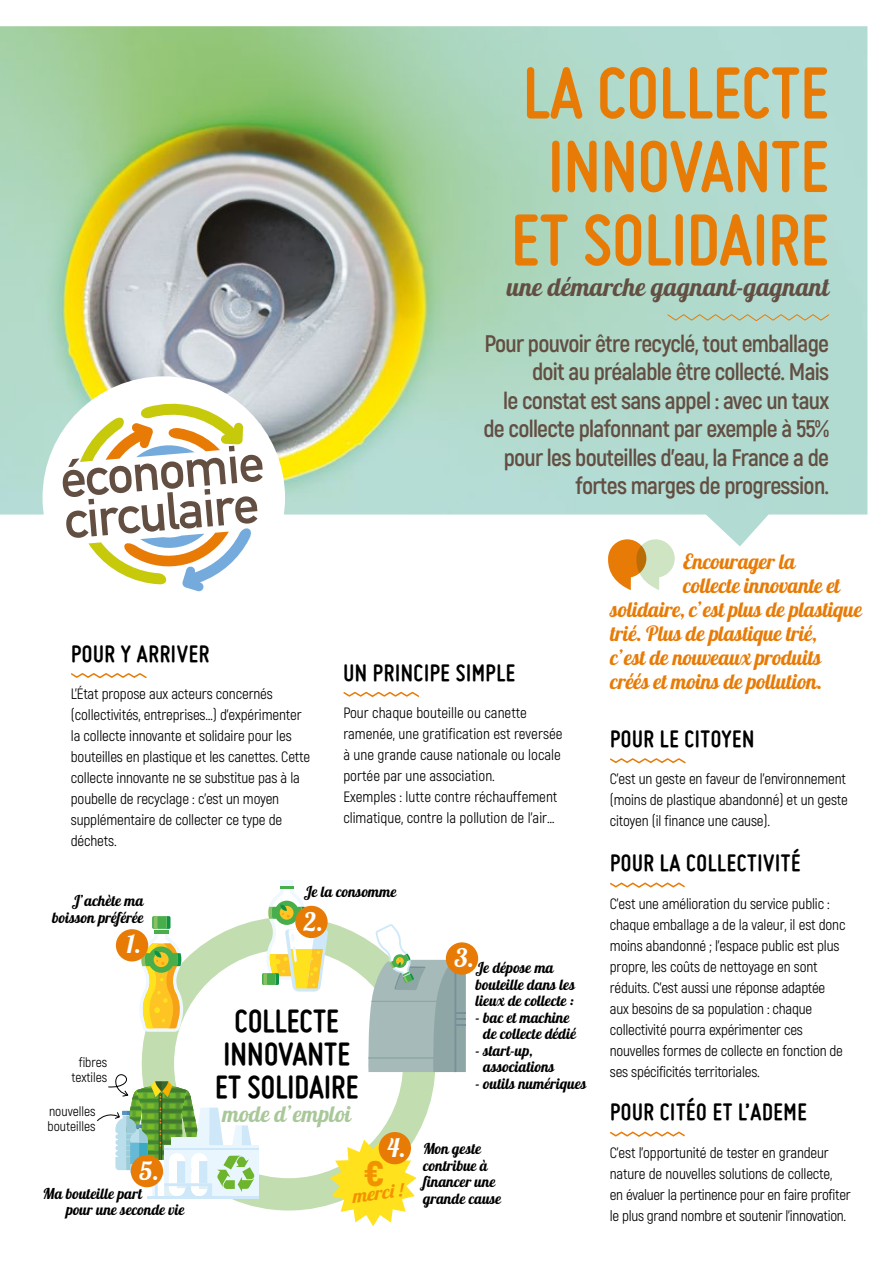
<style>
.page{position:relative;width:893px;height:1263px;background:#fff}
.page>*{position:absolute;margin:0;border:0;box-sizing:border-box;transform-origin:0 0}
.t1{font:700 76.5px/73.5px "Miso";letter-spacing:.005em;color:#e77b06;text-align:center}
.t2{font:900 35.25px "Akrobat";color:#f39200}
.t3{font:700 34.5px/33px "Miso";letter-spacing:.005em;color:#000;text-align:center}
.t4{font:700 25.5px "Miso";letter-spacing:.025em;color:#000}
.t5{font:25.5px "Lobster 1.4";color:#634e42}
.t6{font:25.5px "Lobster 1.4";color:#fff}
.t7{font:700 24px/28.5px "Akrobat";letter-spacing:-.03em;color:#634e42;text-align:right}
.t8{font:22.5px "Lobster 1.4";color:#a9c89a}
.t9{font:21px "Lobster 1.4";letter-spacing:-.01em;color:#e77b06}
.t10{font:18.75px "Lobster 1.4";color:#f39200;scale:1.05 1}
.t11{font:15px/21px "Akrobat";letter-spacing:-.01em;color:#000}
.t12{font:15px/16.5px "Lobster 1.4";color:#000}
.t13{font:13.5px/15px "Akrobat";color:#000;text-align:center}
</style>
<div class="page">
<img style="left:0;top:26px;width:867px;height:520px">
<div style="left:43px;top:376px;width:242px;height:243px;background:#fff;border-radius:50%"></div>
<svg style="left:62px;top:399px;width:201px;height:193px"></svg>
<svg style="left:71px;top:673px;width:76px;height:6px"></svg>
<svg style="left:608px;top:539px;width:67px;height:51px"></svg>
<svg style="left:667px;top:314px;width:163px;height:8px"></svg>
<svg style="left:343px;top:691px;width:77px;height:6px"></svg>
<div style="left:142px;top:917px;width:293px;height:293px;background:#c2ddb0;border-radius:50%"></div>
<div style="left:174px;top:949px;width:229px;height:229px;background:#fff;border-radius:50%"></div>
<svg style="left:139px;top:916px;width:44px;height:116px"></svg>
<svg style="left:262px;top:973px;width:14px;height:12px"></svg>
<svg style="left:263px;top:880px;width:65px;height:111px"></svg>
<svg style="left:367px;top:924px;width:99px;height:148px"></svg>
<div style="left:164px;top:1145px;width:95px;height:53px;background:#eaf6fe"></div>
<hr style="left:164px;top:1148px;width:95px;height:2px;background:#cee8fa">
<hr style="left:148px;top:1196px;width:111px;height:3px;background:#cee8fa">
<svg style="left:330px;top:1139px;width:87px;height:87px"></svg>
<div style="left:116px;top:929px;width:32px;height:32px;background:#e77b06;border-radius:50%"></div>
<div style="left:295px;top:906px;width:33px;height:32px;background:#e77b06;border-radius:50%"></div>
<div style="left:446px;top:942px;width:32px;height:33px;background:#e77b06;border-radius:50%"></div>
<div style="left:379px;top:1132px;width:32px;height:32px;background:#e77b06;border-radius:50%"></div>
<svg style="left:97px;top:1072px;width:158px;height:124px"></svg>
<svg style="left:610px;top:758px;width:76px;height:6px"></svg>
<svg style="left:610px;top:882px;width:75px;height:6px"></svg>
<svg style="left:610px;top:1131px;width:75px;height:6px"></svg>
<h1 class="t1" style="left:511px;top:55px;width:319px">LA COLLECTE<br>INNOVANTE<br>ET SOLIDAIRE</h1>
<h3 class="t5" style="left:507px;top:270px;width:324px">une démarche gagnant-gagnant</h3>
<h3 class="t7" style="left:483px;top:329px;width:347px">Pour pouvoir être recyclé, tout emballage doit au préalable être collecté. Mais<br>le constat est sans appel : avec un taux de collecte plafonnant par exemple à 55% pour les bouteilles d’eau, la France a de fortes marges de progression.</h3>
<h3 class="t4" style="left:71px;top:639px;width:140px">POUR Y ARRIVER</h3>
<p class="t11" style="left:71px;top:683px;width:241px">L’État propose aux acteurs concernés (collectivités, entreprises…) d’expérimenter la collecte innovante et solidaire pour les bouteilles en plastique et les canettes. Cette collecte innovante ne se substitue pas à la poubelle de recyclage : c’est un moyen supplémentaire de collecter ce type de déchets.</p>
<h3 class="t4" style="left:344px;top:658px;width:173px">UN PRINCIPE SIMPLE</h3>
<p class="t11" style="left:343px;top:702px;width:221px">Pour chaque bouteille ou canette ramenée, une gratification est reversée à une grande cause nationale ou locale portée par une association.<br>Exemples : lutte contre réchauffement climatique, contre la pollution de l’air…</p>
<p class="t12" style="left:52px;top:892px;width:93px;text-align:right">J’achète ma boisson préférée</p>
<h3 class="t6" style="left:126px;top:927px;width:16px">1.</h3>
<p class="t13" style="left:71px;top:1055px;width:37px">fibres textiles</p>
<p class="t13" style="left:48px;top:1104px;width:50px;text-align:left">nouvelles bouteilles</p>
<p class="t12" style="left:304px;top:883px;width:94px">Je la consomme</p>
<h3 class="t6" style="left:304px;top:905px;width:21px">2.</h3>
<h3 class="t3" style="left:215px;top:1004px;width:145px">COLLECTE<br>INNOVANTE<br>ET SOLIDAIRE</h3>
<h3 class="t8" style="left:222px;top:1099px;width:130px">mode d’emploi</h3>
<h3 class="t6" style="left:454px;top:942px;width:21px">3.</h3>
<p class="t12" style="left:476px;top:959px;width:101px">Je dépose ma bouteille dans les lieux de collecte :</p>
<p class="t12" style="left:476px;top:1009px;width:102px;text-align:center">- bac et machine de collecte dédié</p>
<p class="t12" style="left:483px;top:1042px;width:73px;text-indent:-8px">- start-up, associations</p>
<p class="t12" style="left:476px;top:1075px;width:112px">- outils numériques</p>
<h3 class="t6" style="left:387px;top:1131px;width:20px">4.</h3>
<p class="t12" style="left:423px;top:1140px;width:74px">Mon geste contribue à financer une</p>
<h2 class="t2" style="left:364px;top:1150px;width:22px">€</h2>
<p class="t10" style="left:351px;top:1184px;width:50px;rotate:-7deg">merci !</p>
<h3 class="t6" style="left:139px;top:1154px;width:21px">5.</h3>
<p class="t12" style="left:43px;top:1185px;width:101px">Ma bouteille part</p>
<p class="t12" style="left:423px;top:1190px;width:80px">grande cause</p>
<p class="t12" style="left:66px;top:1201px;width:120px">pour une seconde vie</p>
<h3 class="t9" style="left:683px;top:548px;width:114px">Encourager la</h3>
<h3 class="t9" style="left:683px;top:572px;width:158px">collecte innovante et</h3>
<h3 class="t9" style="left:610px;top:596px;width:253px">solidaire, c’est plus de plastique</h3>
<h3 class="t9" style="left:610px;top:620px;width:208px">trié. Plus de plastique trié,</h3>
<h3 class="t9" style="left:610px;top:644px;width:213px">c’est de nouveaux produits</h3>
<h3 class="t9" style="left:610px;top:668px;width:214px">créés et moins de pollution.</h3>
<h3 class="t4" style="left:610px;top:724px;width:146px">POUR LE CITOYEN</h3>
<p class="t11" style="left:610px;top:769px;width:240px">C’est un geste en faveur de l’environnement (moins de plastique abandonné) et un geste citoyen (il finance une cause).</p>
<h3 class="t4" style="left:610px;top:849px;width:192px">POUR LA COLLECTIVITÉ</h3>
<p class="t11" style="left:610px;top:893px;width:237px">C’est une amélioration du service public : chaque emballage a de la valeur, il est donc moins abandonné ; l’espace public est plus propre, les coûts de nettoyage en sont réduits. C’est aussi une réponse adaptée aux besoins de sa population : chaque collectivité pourra expérimenter ces nouvelles formes de collecte en fonction de ses spécificités territoriales.</p>
<h3 class="t4" style="left:610px;top:1098px;width:198px">POUR CITÉO ET L’ADEME</h3>
<p class="t11" style="left:610px;top:1142px;width:242px">C’est l’opportunité de tester en grandeur nature de nouvelles solutions de collecte,<br>en évaluer la pertinence pour en faire profiter le plus grand nombre et soutenir l’innovation.</p>
</div>
